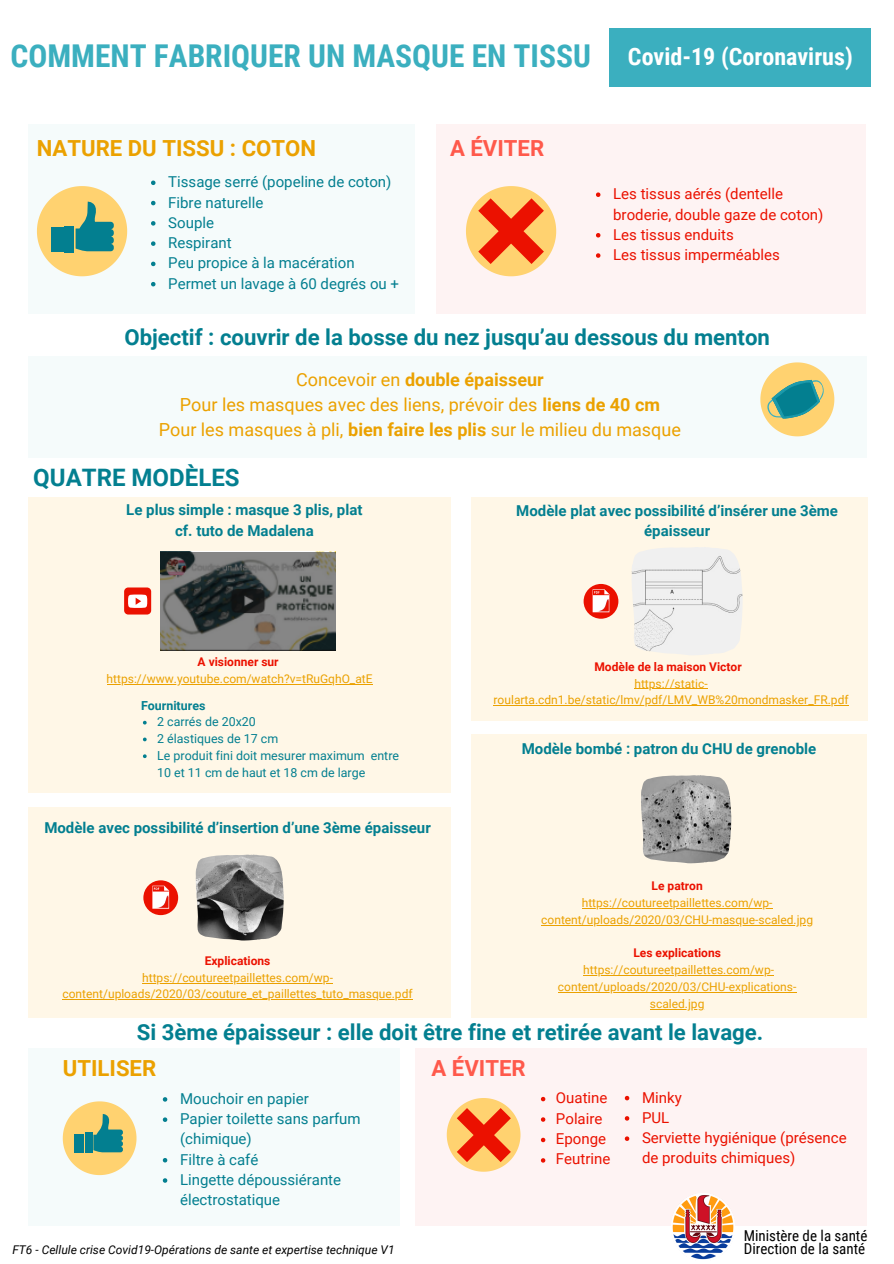
<style>
.page{position:relative;width:894px;height:1264px;background:#fff}
.page>*{position:absolute;margin:0;border:0;box-sizing:border-box;transform-origin:0 0}
.t1{font:700 31.35px "Roboto Condensed";color:#3bafbf}
.t2{font:700 24px "Roboto";color:#037f90}
.t3{font:700 22.2px "Roboto";color:#037f90}
.t4{font:700 22.2px "Roboto";color:#eba100}
.t5{font:700 22.2px "Roboto";color:#ff594b}
.t6{font:18px/24.8px "Roboto";color:#eba100;text-align:center}
.t7{font:15px/20.2px "Roboto";color:#037f90}
.t8{font:700 15px/20.5px "Roboto";color:#037f90;text-align:center}
.t9{font:15px/20.2px "Roboto";color:#eb1100}
.t10{font:15px/13.5px "Roboto Condensed";color:#000}
.t11{font:12.45px/16.8px "Roboto";color:#037f90}
.t12{font:700 12.45px "Roboto";color:#037f90}
.t13{font:12px/16.8px "Roboto";color:#eba100;text-align:center}
.t14{font:700 12px "Roboto";color:#eb1100}
.t15{font:italic 12px "Roboto";color:#000}
.s1{font-size:24px;color:#fff}
.s2{font-weight:700}
</style>
<div class="page">
<div style="left:609px;top:28px;width:262px;height:58px;background:#3bafbf"></div>
<div style="left:28px;top:125px;width:386px;height:189px;background:#f5fbfb"></div>
<div style="left:415px;top:1047px;width:451px;height:178px;background:#fef3f3"></div>
<img style="left:672px;top:1193px;width:62px;height:67px">
<div style="left:436px;top:125px;width:430px;height:189px;background:#fef3f3"></div>
<svg style="left:37px;top:186px;width:90px;height:90px"></svg>
<div style="left:65px;top:226px;width:9px;height:26px;background:#037f90"></div>
<div style="left:51px;top:227px;width:12px;height:24px;background:#037f90"></div>
<div style="left:28px;top:356px;width:838px;height:102px;background:#f5fbfb"></div>
<svg style="left:466px;top:186px;width:90px;height:90px"></svg>
<svg style="left:760px;top:362px;width:74px;height:74px"></svg>
<div style="left:28px;top:497px;width:422px;height:295px;background:#fff7e7"></div>
<div style="left:124px;top:587px;width:27px;height:27px;background:#eb1100;border-radius:4px"></div>
<svg style="left:128px;top:594px;width:19px;height:14px"></svg>
<div style="left:471px;top:497px;width:396px;height:223px;background:#fff7e7"></div>
<div style="left:583px;top:584px;width:35px;height:34px;background:#eb1100;border-radius:50%"></div>
<svg style="left:592px;top:589px;width:17px;height:23px"></svg>
<img style="left:631px;top:547px;width:111px;height:108px">
<div style="left:471px;top:734px;width:395px;height:283px;background:#fff7e7"></div>
<img style="left:641px;top:775px;width:90px;height:88px">
<div style="left:28px;top:807px;width:422px;height:210px;background:#fff7e7"></div>
<img style="left:195px;top:854px;width:89px;height:86px">
<svg style="left:160px;top:552px;width:175px;height:98px;background:#606261"></svg>
<div style="left:143px;top:880px;width:35px;height:35px;background:#eb1100;border-radius:50%"></div>
<svg style="left:152px;top:885px;width:17px;height:23px"></svg>
<div style="left:28px;top:1047px;width:371px;height:178px;background:#f5fbfb"></div>
<svg style="left:446px;top:1098px;width:74px;height:73px"></svg>
<svg style="left:63px;top:1101px;width:73px;height:74px"></svg>
<div style="left:85px;top:1132px;width:7px;height:20px;background:#037f90"></div>
<div style="left:74px;top:1133px;width:10px;height:19px;background:#037f90"></div>
<svg style="left:540px;top:1096px;width:5px;height:5px"></svg>
<svg style="left:540px;top:1117px;width:5px;height:4px"></svg>
<svg style="left:540px;top:1137px;width:5px;height:5px"></svg>
<svg style="left:540px;top:1158px;width:5px;height:4px"></svg>
<svg style="left:596px;top:192px;width:4px;height:5px"></svg>
<svg style="left:596px;top:233px;width:4px;height:4px"></svg>
<svg style="left:596px;top:253px;width:4px;height:5px"></svg>
<svg style="left:151px;top:180px;width:4px;height:5px"></svg>
<svg style="left:151px;top:201px;width:4px;height:4px"></svg>
<svg style="left:151px;top:221px;width:4px;height:5px"></svg>
<svg style="left:151px;top:241px;width:4px;height:5px"></svg>
<svg style="left:151px;top:262px;width:4px;height:4px"></svg>
<svg style="left:151px;top:282px;width:4px;height:4px"></svg>
<svg style="left:143px;top:720px;width:4px;height:4px"></svg>
<svg style="left:143px;top:737px;width:4px;height:4px"></svg>
<svg style="left:143px;top:754px;width:4px;height:4px"></svg>
<hr style="left:634px;top:688px;width:73px;height:1px;background:#eba100">
<hr style="left:493px;top:705px;width:355px;height:1px;background:#eba100">
<hr style="left:107px;top:684px;width:265px;height:1px;background:#eba100">
<hr style="left:142px;top:982px;width:191px;height:1px;background:#eba100">
<hr style="left:62px;top:999px;width:350px;height:1px;background:#eba100">
<hr style="left:581px;top:908px;width:191px;height:1px;background:#eba100">
<hr style="left:541px;top:924px;width:271px;height:1px;background:#eba100">
<hr style="left:583px;top:975px;width:190px;height:1px;background:#eba100">
<hr style="left:557px;top:991px;width:239px;height:1px;background:#eba100">
<hr style="left:649px;top:1008px;width:55px;height:1px;background:#eba100">
<svg style="left:163px;top:1097px;width:4px;height:4px"></svg>
<svg style="left:163px;top:1117px;width:4px;height:4px"></svg>
<svg style="left:163px;top:1158px;width:4px;height:4px"></svg>
<svg style="left:163px;top:1178px;width:4px;height:4px"></svg>
<svg style="left:624px;top:1095px;width:5px;height:5px"></svg>
<svg style="left:624px;top:1116px;width:5px;height:4px"></svg>
<svg style="left:624px;top:1136px;width:5px;height:4px"></svg>
<h1 class="t1" style="left:11px;top:38px;width:843px">COMMENT FABRIQUER UN MASQUE EN TISSU <span class="s1">Covid-19 (Coronavirus)</span></h1>
<h3 class="t4" style="left:37px;top:135px;width:281px">NATURE DU TISSU : COTON</h3>
<p class="t7" style="left:168px;top:172px;width:232px">Tissage serré (popeline de coton)<br>Fibre naturelle<br>Souple<br>Respirant<br>Peu propice à la macération<br>Permet un lavage à 60 degrés ou +</p>
<h3 class="t5" style="left:450px;top:135px;width:96px">A ÉVITER</h3>
<p class="t9" style="left:613px;top:184px;width:211px">Les tissus aérés (dentelle broderie, double gaze de coton)<br>Les tissus enduits<br>Les tissus imperméables</p>
<h3 class="t3" style="left:124px;top:324px;width:647px">Objectif : couvrir de la bosse du nez jusqu’au dessous du menton</h3>
<h3 class="t6" style="left:159px;top:367px;width:523px">Concevoir en <span class="s2">double épaisseur<br></span>Pour les masques avec des liens, prévoir des <span class="s2">liens de 40 cm<br></span>Pour les masques à pli, <span class="s2">bien faire les plis</span> sur le milieu du masque</h3>
<h2 class="t2" style="left:33px;top:463px;width:208px">QUATRE MODÈLES</h2>
<p class="t8" style="left:126px;top:500px;width:237px">Le plus simple : masque 3 plis, plat cf. tuto de Madalena</p>
<p class="t14" style="left:197px;top:655px;width:82px">A visionner sur</p>
<p class="t13" style="left:107px;top:670px;width:267px">https://www.youtube.com/watch?v=tRuGqhO_atE</p>
<p class="t12" style="left:141px;top:698px;width:66px">Fournitures</p>
<p class="t11" style="left:157px;top:713px;width:243px">2 carrés de 20x20<br>2 élastiques de 17 cm<br>Le produit fini doit mesurer maximum entre<br>10 et 11 cm de haut et 18 cm de large</p>
<p class="t8" style="left:44px;top:817px;width:388px">Modèle avec possibilité d’insertion d’une 3ème épaisseur</p>
<p class="t8" style="left:516px;top:500px;width:323px">Modèle plat avec possibilité d’insérer une 3ème épaisseur</p>
<p class="t14" style="left:594px;top:659px;width:149px">Modèle de la maison Victor</p>
<p class="t13" style="left:493px;top:675px;width:356px">https://static&shy;roularta.cdn1.be/static/lmv/pdf/LMV_WB%20mondmasker_FR.pdf</p>
<p class="t8" style="left:521px;top:738px;width:296px">Modèle bombé : patron du CHU de grenoble</p>
<p class="t14" style="left:651px;top:879px;width:53px">Le patron</p>
<p class="t13" style="left:541px;top:894px;width:273px">https://coutureetpaillettes.com/wp&shy;content/uploads/2020/03/CHU-masque-scaled.jpg</p>
<p class="t14" style="left:633px;top:946px;width:89px">Les explications</p>
<p class="t13" style="left:557px;top:961px;width:240px">https://coutureetpaillettes.com/wp&shy;content/uploads/2020/03/CHU-explications&shy;scaled.jpg</p>
<h3 class="t3" style="left:137px;top:1019px;width:627px">Si 3ème épaisseur : elle doit être fine et retirée avant le lavage.</h3>
<p class="t14" style="left:205px;top:953px;width:67px">Explications</p>
<p class="t13" style="left:62px;top:969px;width:351px">https://coutureetpaillettes.com/wp&shy;content/uploads/2020/03/couture_et_paillettes_tuto_masque.pdf</p>
<h3 class="t4" style="left:63px;top:1055px;width:95px">UTILISER</h3>
<h3 class="t5" style="left:431px;top:1055px;width:96px">A ÉVITER</h3>
<p class="t7" style="left:180px;top:1088px;width:182px">Mouchoir en papier<br>Papier toilette sans parfum (chimique)<br>Filtre à café<br>Lingette dépoussiérante électrostatique</p>
<p class="t9" style="left:642px;top:1087px;width:206px">Minky<br>PUL<br>Serviette hygiénique (présence de produits chimiques)</p>
<p class="t9" style="left:556px;top:1087px;width:56px">Ouatine<br>Polaire<br>Eponge<br>Feutrine</p>
<p class="t15" style="left:12px;top:1242px;width:383px">FT6 - Cellule crise Covid19-Opérations de sante et expertise technique V1</p>
<p class="t10" style="left:743px;top:1228px;width:125px">Ministère de la santé<br>Direction de la santé</p>
</div>
